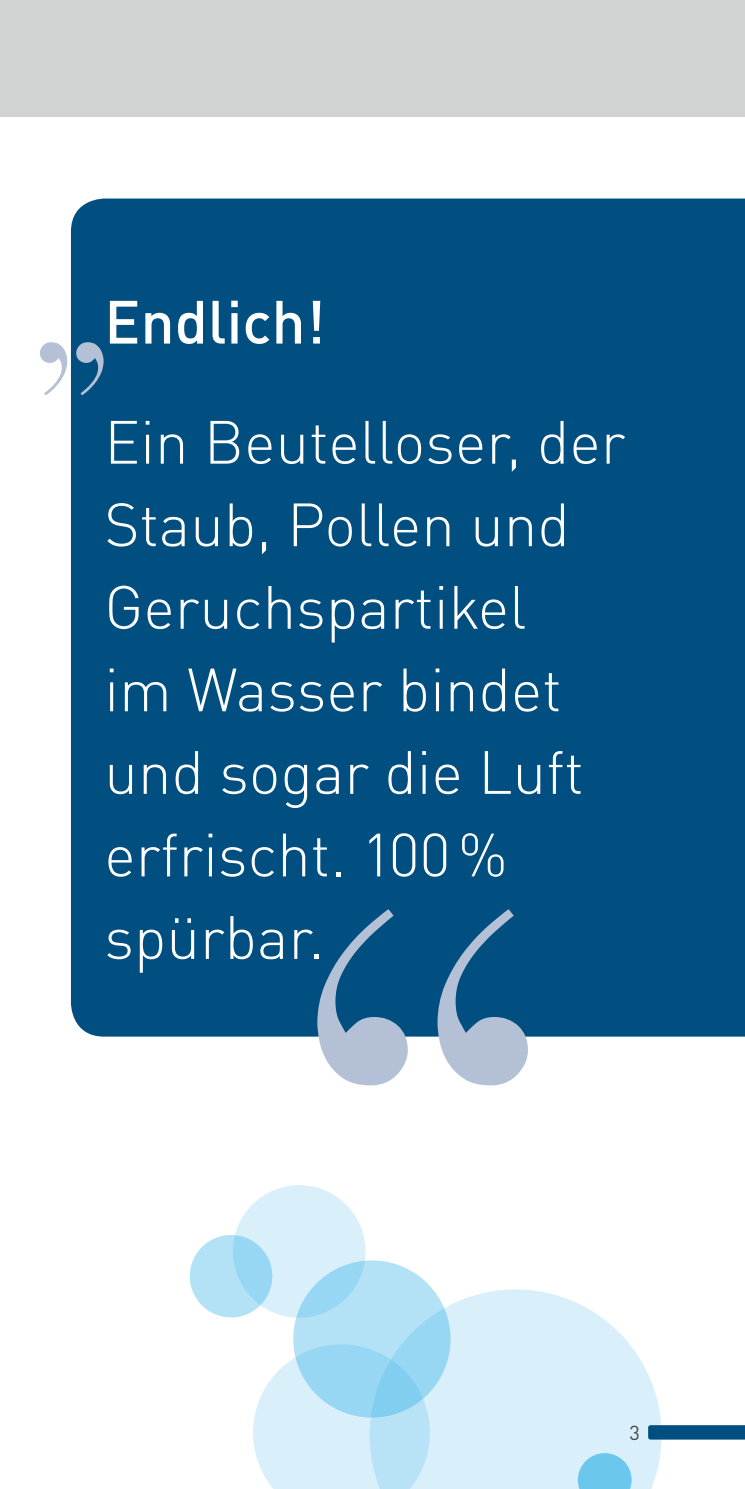
<style>
.page{position:relative;width:745px;height:1489px;background:#fff}
.page>*{position:absolute;margin:0;border:0;box-sizing:border-box;transform-origin:0 0}
.t1{font:300 60px/82.5px "DIN Pro";color:#fff}
.t2{font:500 60px "DIN Pro";color:#fff}
.t3{font:20px "DIN Pro";color:#464645}
</style>
<div class="page">
<svg style="left:252px;top:1260px;width:179px;height:228px"></svg>
<svg style="left:232px;top:1184px;width:134px;height:134px;background:#cfecf8"></svg>
<svg style="left:368px;top:1287px;width:294px;height:201px;background:#cfecf9"></svg>
<svg style="left:189px;top:1234px;width:83px;height:83px;background:#abdef5"></svg>
<svg style="left:577px;top:1452px;width:54px;height:36px;background:#81cff0"></svg>
<div style="left:71px;top:198px;width:673px;height:838px;background:#004f80"></div>
<svg style="left:317px;top:909px;width:210px;height:176px;background:#5284a7"></svg>
<svg style="left:40px;top:342px;width:63px;height:53px"></svg>
<svg style="left:647px;top:1424px;width:97px;height:15px"></svg>
<div style="left:0;top:0;width:744px;height:117px;background:#d1d2d2"></div>
<p class="t2" style="left:104px;top:281px;width:222px">Endlich!</p>
<p class="t1" style="left:104px;top:395px;width:522px">Ein Beutelloser, der<br>Staub, Pollen und<br>Geruchspartikel<br>im Wasser bindet und sogar die Luft erfrischt. 100% spürbar.</p>
<p class="t3" style="left:629px;top:1419px;width:12px">3</p>
</div>
